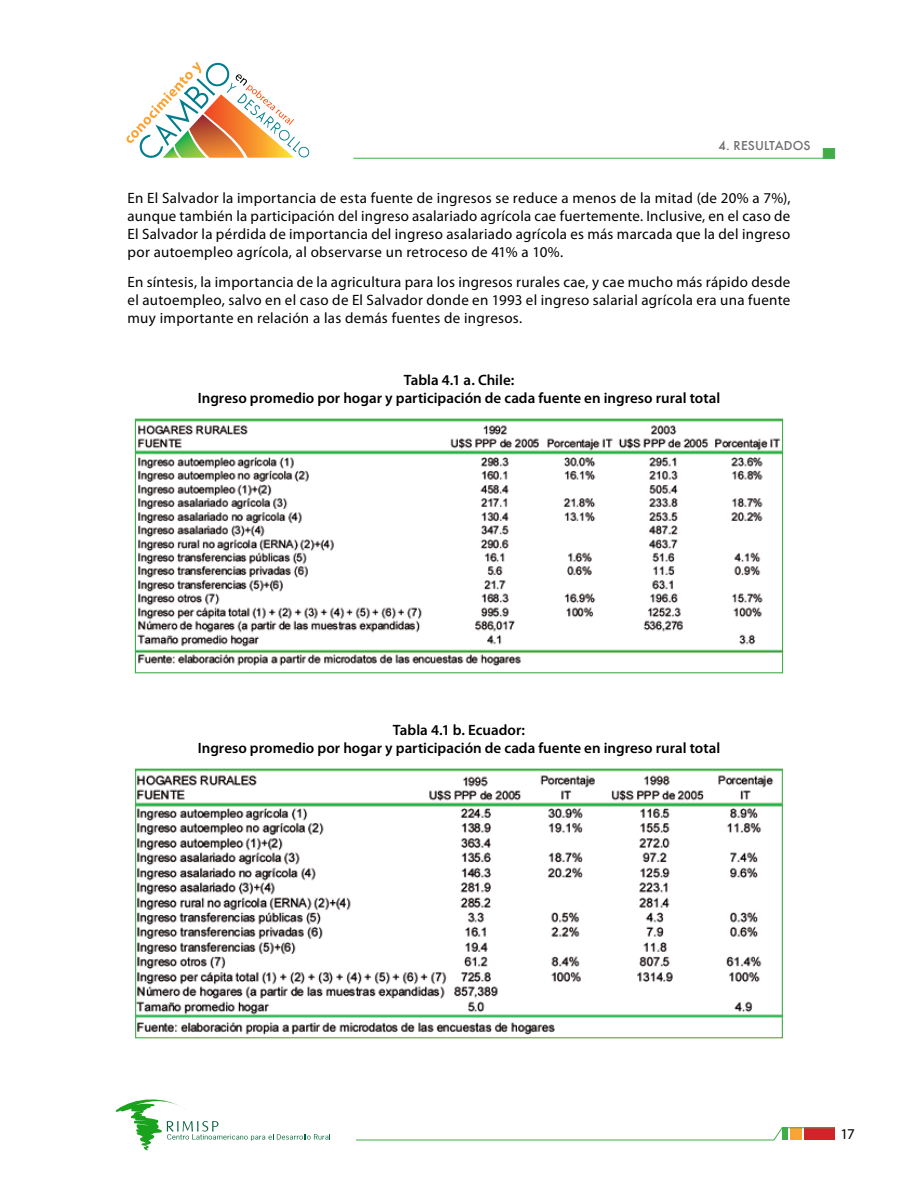
<style>
.page{position:relative;width:918px;height:1188px;background:#fff}
.page>*{position:absolute;margin:0;border:0;box-sizing:border-box;transform-origin:0 0}
.t1{font:15px/18px "Myriad Pro";letter-spacing:.02em;color:#000;text-align:justify}
.t2{font:600 15px/18px "Myriad Pro";color:#000;text-align:center}
.t3{font:500 12px "Futura";letter-spacing:.01em;color:#6d6e71}
</style>
<div class="page">
<svg style="left:355px;top:1127px;width:480px;height:14px"></svg>
<svg style="left:126px;top:62px;width:183px;height:96px"></svg>
<svg style="left:115px;top:1099px;width:215px;height:51px"></svg>
<hr style="left:353px;top:158px;width:482px;height:1px;background:#41ad49">
<div style="left:823px;top:148px;width:12px;height:11px;background:#41ad49;border:1px solid #41ad49"></div>
<img style="left:137px;top:421px;width:644px;height:245px">
<div style="left:135px;top:419px;width:648px;height:254px;border:1px solid #41ad49"></div>
<img style="left:137px;top:771px;width:644px;height:264px">
<div style="left:135px;top:769px;width:648px;height:269px;border:1px solid #41ad49"></div>
<p class="t3" style="left:719px;top:137px;width:93px">4. RESULTADOS</p>
<p class="t1" style="left:128px;top:188px;width:664px">En El Salvador la importancia de esta fuente de ingresos se reduce a menos de la mitad (de 20% a 7%), aunque también la participación del ingreso asalariado agrícola cae fuertemente. Inclusive, en el caso de El Salvador la pérdida de importancia del ingreso asalariado agrícola es más marcada que la del ingreso por autoempleo agrícola, al observarse un retroceso de 41% a 10%.</p>
<p class="t1" style="left:128px;top:273px;width:664px">En síntesis, la importancia de la agricultura para los ingresos rurales cae, y cae mucho más rápido desde el autoempleo, salvo en el caso de El Salvador donde en 1993 el ingreso salarial agrícola era una fuente muy importante en relación a las demás fuentes de ingresos.</p>
<p class="t2" style="left:198px;top:370px;width:524px">Tabla 4.1 a. Chile:<br>Ingreso promedio por hogar y participación de cada fuente en ingreso rural total</p>
<p class="t2" style="left:198px;top:720px;width:524px">Tabla 4.1 b. Ecuador:<br>Ingreso promedio por hogar y participación de cada fuente en ingreso rural total</p>
<p class="t1" style="left:840px;top:1125px;width:16px">17</p>
</div>
